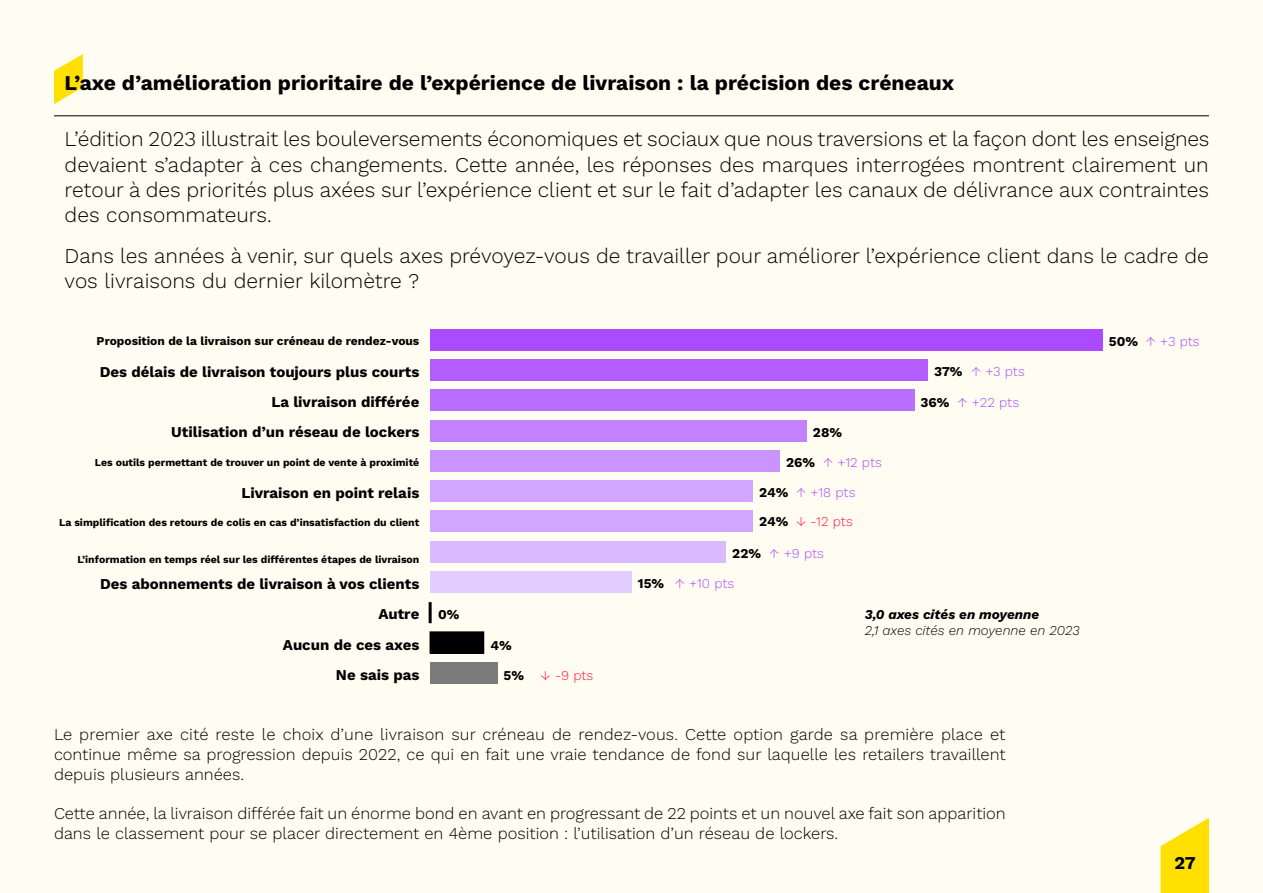
<style>
.page{position:relative;width:1263px;height:893px;background:#fffdf1}
.page>*{position:absolute;margin:0;border:0;box-sizing:border-box;transform-origin:0 0}
.t1{font:300 21px/25.2px "Work Sans";color:#000;text-align:justify}
.t2{font:700 21px "Work Sans";color:#000}
.t3{font:700 18px "Work Sans";color:#000}
.t4{font:300 16.5px/19.8px "Work Sans";color:#000;text-align:justify}
.t5{font:700 15px/30.2px "Work Sans";color:#000;text-align:right}
.t6{font:300 13.5px "Work Sans";color:#ab4aff}
.t7{font:700 13.5px/29.1px "Work Sans";color:#000}
.t8{font:italic 300 13.5px "Work Sans";color:#000}
.t9{font:italic 700 13.5px "Work Sans";color:#000}
.t10{font:300 13.5px "Work Sans";color:#ff1740}
.t11{font:700 12px "Work Sans";color:#000}
.t12{font:700 10.5px "Work Sans";color:#000}
</style>
<div class="page">
<svg style="left:1160px;top:818px;width:49px;height:75px"></svg>
<svg style="left:54px;top:54px;width:29px;height:50px"></svg>
<hr style="left:54px;top:115px;width:1155px;height:1px;background:#000">
<div style="left:430px;top:329px;width:672px;height:22px;background:#ab4aff"></div>
<div style="left:430px;top:359px;width:498px;height:22px;background:#b35cff"></div>
<div style="left:430px;top:389px;width:484px;height:22px;background:#ba6eff"></div>
<div style="left:430px;top:420px;width:377px;height:21px;background:#c282ff"></div>
<div style="left:430px;top:450px;width:350px;height:22px;background:#c994ff"></div>
<div style="left:430px;top:480px;width:323px;height:22px;background:#d1a6ff"></div>
<div style="left:430px;top:510px;width:323px;height:22px;background:#d1a6ff"></div>
<div style="left:430px;top:541px;width:296px;height:22px;background:#d9baff"></div>
<div style="left:430px;top:571px;width:202px;height:22px;background:#e3ccff"></div>
<hr style="left:429px;top:602px;width:3px;height:21px;background:#000">
<div style="left:430px;top:632px;width:54px;height:21px;background:#000"></div>
<div style="left:430px;top:631px;width:54px;height:23px;border:1px solid #000"></div>
<div style="left:430px;top:662px;width:67px;height:22px;background:#7b7b7b"></div>
<p class="t2" style="left:65px;top:67px;width:891px">L’axe d’amélioration prioritaire de l’expérience de livraison : la précision des créneaux</p>
<p class="t1" style="left:65px;top:126px;width:1146px">L’édition 2023 illustrait les bouleversements économiques et sociaux que nous traversions et la façon dont les enseignes devaient s’adapter à ces changements. Cette année, les réponses des marques interrogées montrent clairement un retour à des priorités plus axées sur l’expérience client et sur le fait d’adapter les canaux de délivrance aux contraintes des consommateurs.</p>
<p class="t1" style="left:65px;top:242px;width:1146px">Dans les années à venir, sur quels axes prévoyez-vous de travailler pour améliorer l’expérience client dans le cadre de vos livraisons du dernier kilomètre ?</p>
<p class="t11" style="left:97px;top:332px;width:324px">Proposition de la livraison sur créneau de rendez-vous</p>
<p class="t5" style="left:100px;top:356px;width:321px">Des délais de livraison toujours plus courts</p>
<p class="t5" style="left:271px;top:386px;width:149px">La livraison différée</p>
<p class="t5" style="left:171px;top:417px;width:250px">Utilisation d’un réseau de lockers</p>
<p class="t12" style="left:95px;top:454px;width:326px">Les outils permettant de trouver un point de vente à proximité</p>
<p class="t5" style="left:241px;top:477px;width:179px">Livraison en point relais</p>
<p class="t12" style="left:59px;top:515px;width:362px">La simplification des retours de colis en cas d’insatisfaction du client</p>
<p class="t12" style="left:77px;top:551px;width:343px">L’information en temps réel sur les différentes étapes de livraison</p>
<p class="t5" style="left:100px;top:568px;width:321px">Des abonnements de livraison à vos clients<br>Autre<br>Aucun de ces axes<br>Ne sais pas</p>
<p class="t7" style="left:438px;top:599px;width:23px">0%</p>
<p class="t7" style="left:490px;top:630px;width:23px">4%</p>
<p class="t7" style="left:504px;top:660px;width:22px">5%</p>
<p class="t10" style="left:541px;top:665px;width:54px">↓ -9 pts</p>
<p class="t7" style="left:638px;top:569px;width:28px">15%</p>
<p class="t7" style="left:813px;top:417px;width:31px">28%</p>
<p class="t7" style="left:786px;top:447px;width:31px">26%</p>
<p class="t7" style="left:759px;top:478px;width:31px">24%<br>24%</p>
<p class="t7" style="left:732px;top:538px;width:30px">22%</p>
<p class="t6" style="left:823px;top:452px;width:60px">↑ +12 pts</p>
<p class="t6" style="left:796px;top:483px;width:61px">↑ +18 pts</p>
<p class="t10" style="left:796px;top:512px;width:58px">↓ -12 pts</p>
<p class="t6" style="left:769px;top:543px;width:56px">↑ +9 pts</p>
<p class="t6" style="left:675px;top:573px;width:61px">↑ +10 pts</p>
<p class="t6" style="left:971px;top:361px;width:55px">↑ +3 pts</p>
<p class="t6" style="left:957px;top:392px;width:63px">↑ +22 pts</p>
<p class="t7" style="left:934px;top:357px;width:30px">37%</p>
<p class="t7" style="left:920px;top:387px;width:30px">36%</p>
<p class="t9" style="left:865px;top:604px;width:176px">3,0 axes cités en moyenne</p>
<p class="t8" style="left:865px;top:620px;width:217px">2,1 axes cités en moyenne en 2023</p>
<p class="t4" style="left:54px;top:724px;width:953px">Le premier axe cité reste le choix d’une livraison sur créneau de rendez-vous. Cette option garde sa première place et continue même sa progression depuis 2022, ce qui en fait une vraie tendance de fond sur laquelle les retailers travaillent depuis plusieurs années.</p>
<p class="t4" style="left:54px;top:803px;width:953px">Cette année, la livraison différée fait un énorme bond en avant en progressant de 22 points et un nouvel axe fait son apparition dans le classement pour se placer directement en 4ème position : l’utilisation d’un réseau de lockers.</p>
<p class="t7" style="left:1109px;top:326px;width:31px">50%</p>
<p class="t6" style="left:1146px;top:331px;width:55px">↑ +3 pts</p>
<p class="t3" style="left:1174px;top:849px;width:23px">27</p>
</div>
